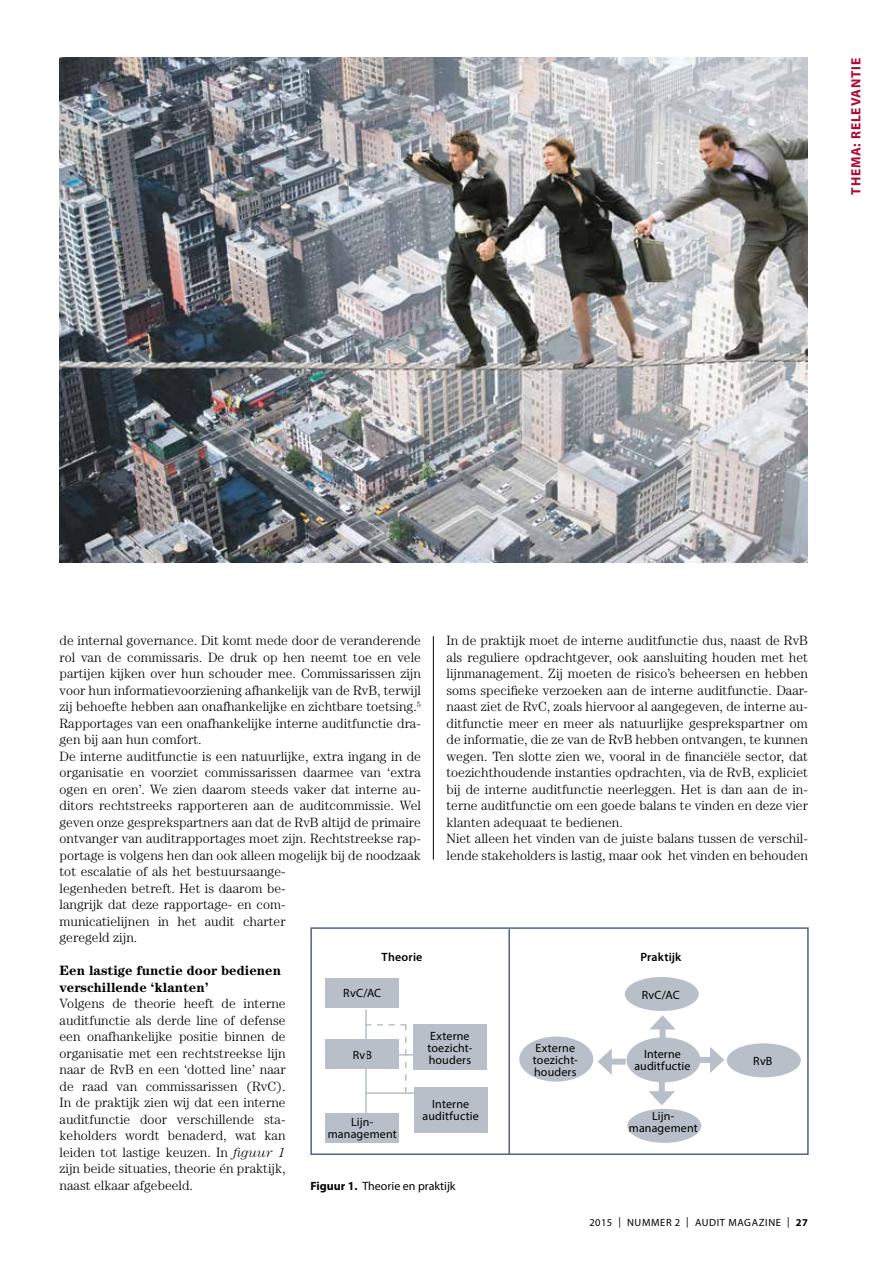
<style>
.page{position:relative;width:893px;height:1263px;background:#fff}
.page>*{position:absolute;margin:0;border:0;box-sizing:border-box;transform-origin:0 0}
.t1{font:300 13.5px/16.5px "Century LT";color:#000}
.t2{font:700 13.5px/16.5px "Century LT";color:#000}
.t3{font:700 13.5px "Myriad Pro";letter-spacing:.06em;color:#b10933}
.t4{font:12px/12px "Myriad Pro";letter-spacing:.015em;color:#000;text-align:center}
.t5{font:600 12px "Myriad Pro";letter-spacing:.015em;color:#000}
.t6{font:10.5px "Myriad Pro";letter-spacing:.06em;color:#000}
.s1{font-style:italic}
.s2{font-weight:700}
</style>
<div class="page">
<div style="left:310px;top:927px;width:499px;height:228px;border:2px solid #51657e"></div>
<hr style="left:433px;top:636px;width:1px;height:224px;background:#000">
<img style="left:60px;top:58px;width:748px;height:504px">
<div style="left:325px;top:1113px;width:74px;height:30px;background:#b8bfc9"></div>
<div style="left:325px;top:1039px;width:74px;height:30px;background:#b8bfc9"></div>
<div style="left:325px;top:978px;width:74px;height:29px;background:#b8bfc9"></div>
<div style="left:413px;top:1025px;width:74px;height:45px;background:#b8bfc9"></div>
<div style="left:414px;top:1087px;width:74px;height:45px;background:#b8bfc9"></div>
<hr style="left:365px;top:1010px;width:2px;height:105px;background:#b8bfc9">
<hr style="left:365px;top:1092px;width:52px;height:2px;background:#b8bfc9">
<svg style="left:365px;top:1024px;width:51px;height:69px"></svg>
<div style="left:627px;top:1109px;width:74px;height:34px;background:#b8bfc9;border-radius:50%"></div>
<div style="left:727px;top:1043px;width:74px;height:34px;background:#b8bfc9;border-radius:50%"></div>
<div style="left:625px;top:977px;width:74px;height:34px;background:#b8bfc9;border-radius:50%"></div>
<div style="left:519px;top:1036px;width:74px;height:45px;background:#b8bfc9;border-radius:50%"></div>
<div style="left:626px;top:1037px;width:74px;height:45px;background:#b8bfc9;border-radius:50%"></div>
<div style="left:660px;top:1024px;width:6px;height:19px;background:#b8bfc9"></div>
<svg style="left:650px;top:1015px;width:25px;height:14px"></svg>
<div style="left:696px;top:1057px;width:19px;height:6px;background:#b8bfc9"></div>
<svg style="left:710px;top:1047px;width:14px;height:26px"></svg>
<div style="left:606px;top:1059px;width:20px;height:6px;background:#b8bfc9"></div>
<svg style="left:598px;top:1048px;width:14px;height:27px"></svg>
<div style="left:659px;top:1077px;width:6px;height:19px;background:#b8bfc9"></div>
<svg style="left:649px;top:1091px;width:26px;height:14px"></svg>
<hr style="left:508px;top:929px;width:2px;height:225px;background:#51657e">
<p class="t3" style="left:847px;top:195px;width:138px;rotate:-90deg">THEMA: RELEVANTIE</p>
<p class="t1" style="left:60px;top:632px;width:363px">de internal governance. Dit komt mede door de veranderende rol van de commissaris. De druk op hen neemt toe en vele partijen kijken over hun schouder mee. Commissarissen zijn voor hun informatievoorziening afhankelijk van de RvB, terwijl zij behoefte hebben aan onafhankelijke en zichtbare toetsing.<sup>5<br></sup>Rapportages van een onafhankelijke interne auditfunctie dra&shy;gen bij aan hun comfort.<br>De interne auditfunctie is een natuurlijke, extra ingang in de organisatie en voorziet commissarissen daarmee van ‘extra ogen en oren’. We zien daarom steeds vaker dat interne au&shy;ditors rechtstreeks rapporteren aan de auditcommissie. Wel geven onze gesprekspartners aan dat de RvB altijd de primaire ontvanger van auditrapportages moet zijn. Rechtstreekse rap&shy;portage is volgens hen dan ook alleen mogelijk bij de noodzaak</p>
<p class="t1" style="left:446px;top:632px;width:363px">In de praktijk moet de interne auditfunctie dus, naast de RvB als reguliere opdrachtgever, ook aansluiting houden met het lijnmanagement. Zij moeten de risico’s beheersen en hebben soms specifieke verzoeken aan de interne auditfunctie. Daar&shy;naast ziet de RvC, zoals hiervoor al aangegeven, de interne au&shy;ditfunctie meer en meer als natuurlijke gesprekspartner om de informatie, die ze van de RvB hebben ontvangen, te kunnen wegen. Ten slotte zien we, vooral in de financiële sector, dat toezichthoudende instanties opdrachten, via de RvB, expliciet bij de interne auditfunctie neerleggen. Het is dan aan de in&shy;terne auditfunctie om een goede balans te vinden en deze vier klanten adequaat te bedienen.<br>Niet alleen het vinden van de juiste balans tussen de verschil&shy;lende stakeholders is lastig, maar ook het vinden en behouden</p>
<p class="t1" style="left:60px;top:863px;width:228px;text-align:justify">tot escalatie of als het bestuursaange&shy;legenheden betreft. Het is daarom be&shy;langrijk dat deze rapportage- en com&shy;municatielijnen in het audit charter geregeld zijn.</p>
<p class="t2" style="left:60px;top:962px;width:223px">Een lastige functie door bedienen verschillende ‘klanten’</p>
<p class="t1" style="left:60px;top:995px;width:228px;text-align:justify">Volgens de theorie heeft de interne auditfunctie als derde line of defense een onafhankelijke positie binnen de organisatie met een rechtstreekse lijn naar de RvB en een ‘dotted line’ naar de raad van commissarissen (RvC).<br>In de praktijk zien wij dat een interne auditfunctie door verschillende sta&shy;keholders wordt benaderd, wat kan leiden tot lastige keuzen. In <span class="s1">figuur 1 </span>zijn beide situaties, theorie én praktijk, naast elkaar afgebeeld.</p>
<p class="t5" style="left:382px;top:949px;width:42px">Theorie</p>
<p class="t4" style="left:343px;top:987px;width:39px">RvC/AC</p>
<p class="t4" style="left:353px;top:1048px;width:21px">RvB</p>
<p class="t4" style="left:328px;top:1116px;width:70px">Lijn&shy;management</p>
<p class="t4" style="left:427px;top:1030px;width:46px;text-align:left">Externe toezicht&shy;houders</p>
<p class="t4" style="left:423px;top:1098px;width:58px">Interne auditfuctie</p>
<p class="t4" style="left:310px;top:1179px;width:147px"><span class="s2">Figuur 1.</span> Theorie en praktijk</p>
<p class="t5" style="left:640px;top:949px;width:43px">Praktijk</p>
<p class="t4" style="left:642px;top:988px;width:39px">RvC/AC</p>
<p class="t4" style="left:533px;top:1041px;width:46px;text-align:left">Externe toezicht&shy;houders</p>
<p class="t4" style="left:634px;top:1048px;width:58px">Interne auditfuctie</p>
<p class="t4" style="left:629px;top:1110px;width:70px">Lijn&shy;management</p>
<p class="t4" style="left:753px;top:1054px;width:21px">RvB</p>
<p class="t6" style="left:589px;top:1216px;width:220px">2015 | NUMMER 2 | AUDIT MAGAZINE | <span class="s2">27</span></p>
</div>
